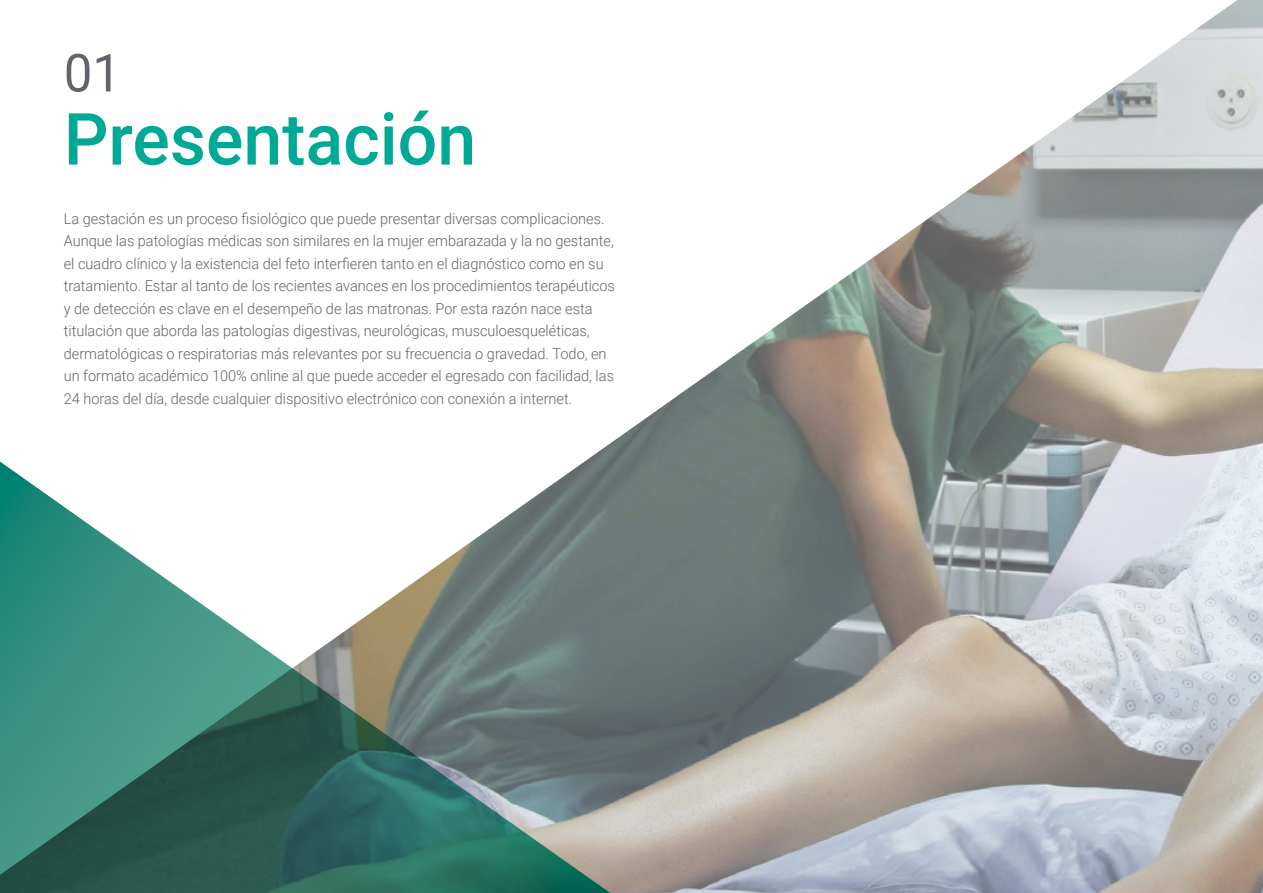
<style>
.page{position:relative;width:1263px;height:893px;background:#fff}
.page>*{position:absolute;margin:0;border:0;box-sizing:border-box;transform-origin:0 0}
.t1{font:500 72px "Roboto";color:#00a996}
.t2{font:52.5px "Roboto";color:#61646a}
.t3{font:300 15px/22.5px "Roboto";color:#61646a}
</style>
<div class="page">
<img style="left:607px;top:0;width:656px;height:893px">
<svg style="left:0;top:446px;width:640px;height:447px"></svg>
<h2 class="t2" style="left:64px;top:36px;width:59px">01</h2>
<h1 class="t1" style="left:64px;top:89px;width:414px">Presentación</h1>
<p class="t3" style="left:64px;top:207px;width:553px">La gestación es un proceso fisiológico que puede presentar diversas complicaciones.<br>Aunque las patologías médicas son similares en la mujer embarazada y la no gestante, el cuadro clínico y la existencia del feto interfieren tanto en el diagnóstico como en su tratamiento. Estar al tanto de los recientes avances en los procedimientos terapéuticos y de detección es clave en el desempeño de las matronas. Por esta razón nace esta titulación que aborda las patologías digestivas, neurológicas, musculoesqueléticas, dermatológicas o respiratorias más relevantes por su frecuencia o gravedad. Todo, en un formato académico 100% online al que puede acceder el egresado con facilidad, las 24 horas del día, desde cualquier dispositivo electrónico con conexión a internet.</p>
</div>
